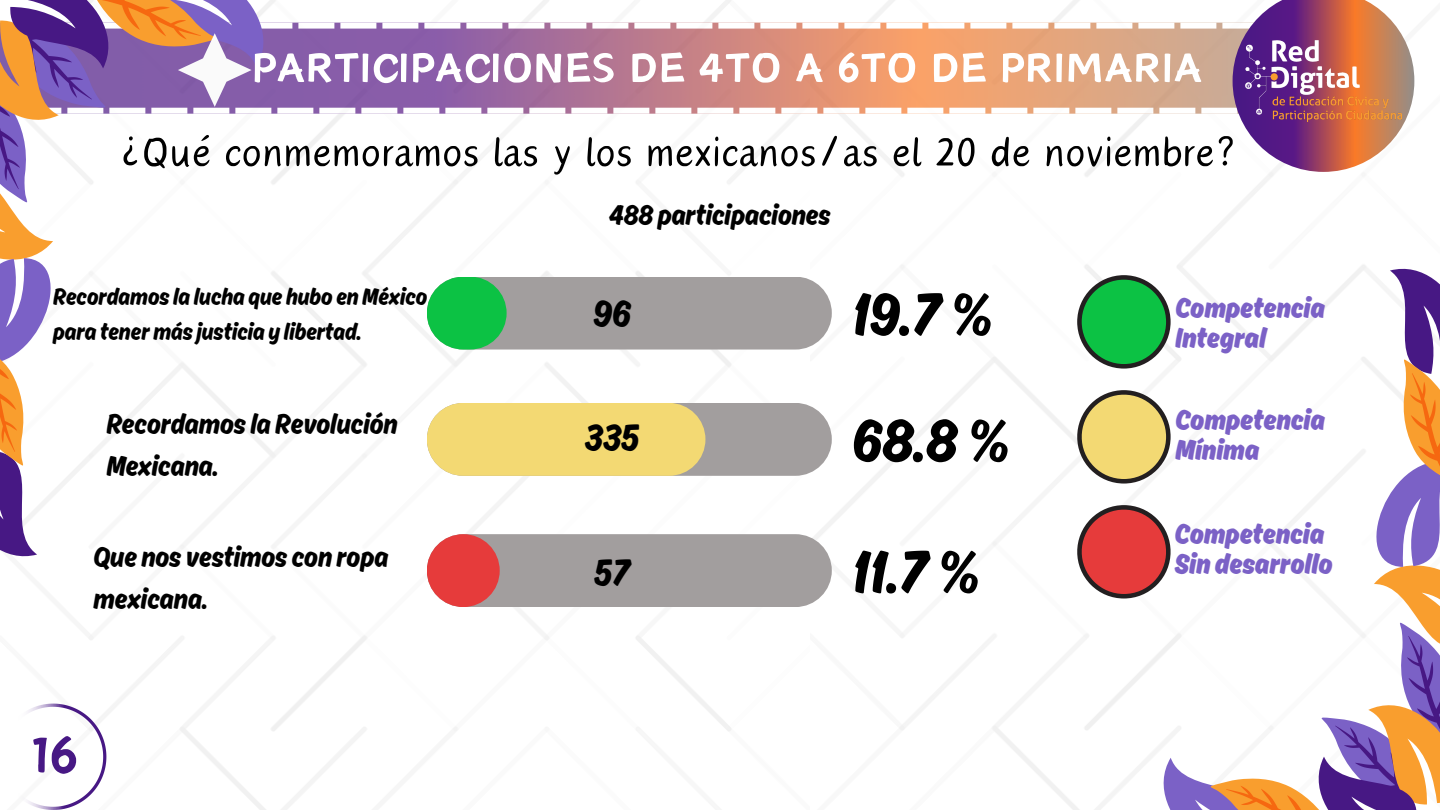
<style>
.page{position:relative;width:1440px;height:810px;background:#fff}
.page>*{position:absolute;margin:0;border:0;box-sizing:border-box;transform-origin:0 0}
.t1{font:65px "Canva Sword Like Dream";color:#471884}
.t2{font:64px "Ahkio";color:#000}
.t3{font:52px "Canva Sword Like Dream";color:#fff}
.t4{font:51px "Canva Wander World";color:#000}
.t5{font:40px "Ahkio";color:#000}
.t6{font:30px/42px "Ahkio";color:#000}
.t7{font:700 30px/30px "Ahkio";color:#7b61c6}
.t8{font:25px/34.5px "Ahkio";color:#000}
</style>
<div class="page">
<img style="left:88px;top:0;width:1327px;height:810px">
<svg style="left:303px;top:23px;width:930px;height:91px;background:#ca9496"></svg>
<svg style="left:1233px;top:0;width:181px;height:172px"></svg>
<img style="left:1246px;top:40px;width:156px;height:82px">
<svg style="left:0;top:0;width:303px;height:572px"></svg>
<svg style="left:28px;top:703px;width:78px;height:107px"></svg>
<div style="left:427px;top:277px;width:405px;height:73px;background:#a29e9e;border-radius:36px"></div>
<div style="left:427px;top:277px;width:80px;height:73px;background:#0cc244;border-radius:36px"></div>
<div style="left:427px;top:403px;width:405px;height:73px;background:#a29e9e;border-radius:36px"></div>
<div style="left:427px;top:403px;width:278px;height:73px;background:#f3d973;border-radius:36px"></div>
<div style="left:427px;top:534px;width:405px;height:73px;background:#a29e9e;border-radius:36px"></div>
<div style="left:427px;top:534px;width:73px;height:73px;background:#e63b3b;border-radius:50%"></div>
<svg style="left:1073px;top:253px;width:367px;height:557px"></svg>
<p class="t3" style="left:252px;top:43px;width:952px">PARTICIPACIONES DE 4TO A 6TO DE PRIMARIA</p>
<p class="t4" style="left:119px;top:129px;width:1119px">¿Qué conmemoramos las y los mexicanos/as el 20 de noviembre?</p>
<p class="t8" style="left:53px;top:279px;width:376px">Recordamos la lucha que hubo enMéxico para tener más justicia y libertad.</p>
<p class="t6" style="left:106px;top:402px;width:293px">Recordamos la Revolución<br>Mexicana.</p>
<p class="t6" style="left:93px;top:535px;width:296px">Que nos vestimos con ropa mexicana.</p>
<p class="t1" style="left:30px;top:724px;width:50px">16</p>
<p class="t6" style="left:609px;top:193px;width:223px">488 participaciones</p>
<p class="t5" style="left:593px;top:290px;width:39px">96</p>
<p class="t2" style="left:852px;top:276px;width:142px">19.7%</p>
<p class="t5" style="left:585px;top:413px;width:56px">335</p>
<p class="t2" style="left:852px;top:402px;width:159px">68.8%</p>
<p class="t5" style="left:594px;top:549px;width:37px">57</p>
<p class="t2" style="left:852px;top:533px;width:129px">11.7%</p>
<p class="t7" style="left:1175px;top:292px;width:151px">Competencia<br>Integral</p>
<p class="t7" style="left:1175px;top:404px;width:151px">Competencia<br>Mínima</p>
<p class="t7" style="left:1175px;top:518px;width:159px">Competencia<br>Sin desarrollo</p>
</div>
